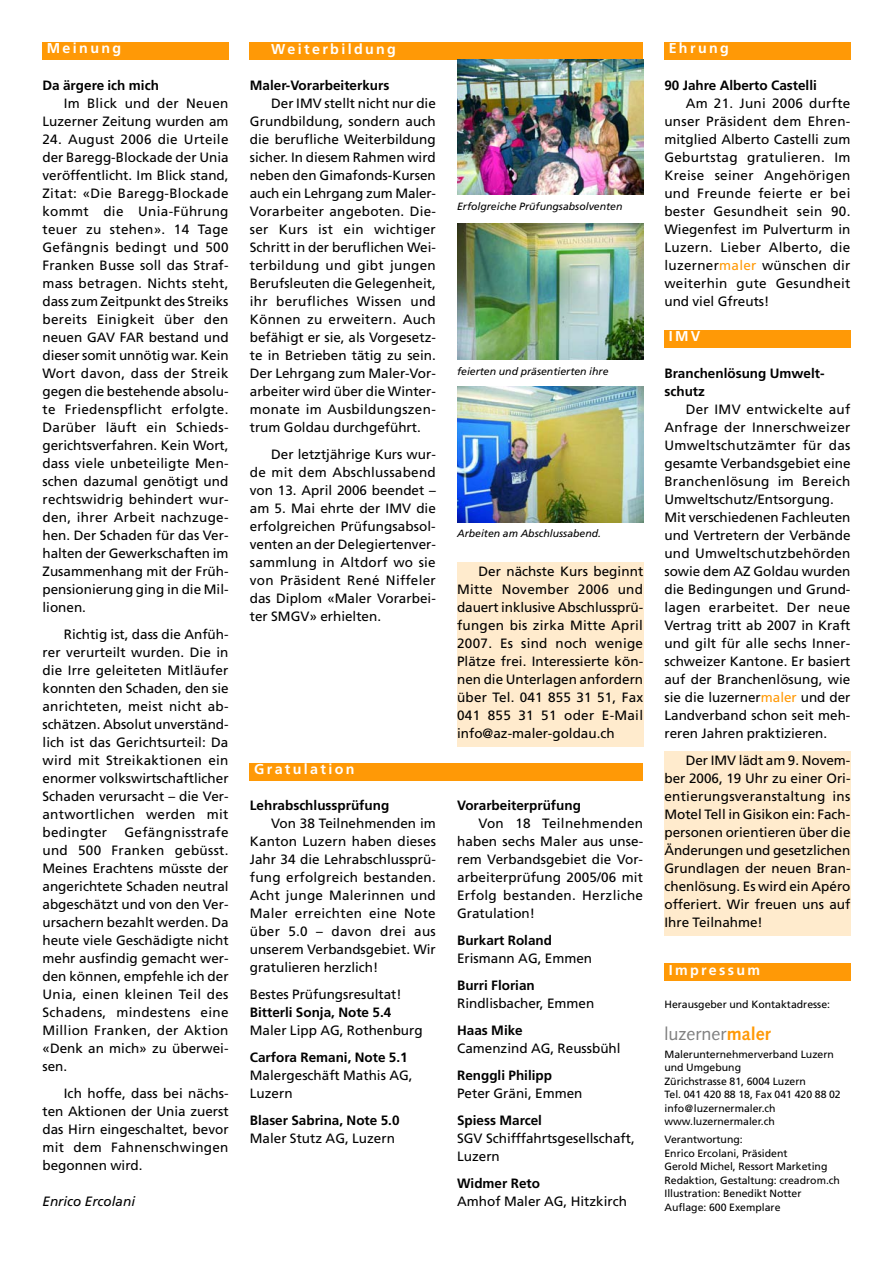
<style>
.page{position:relative;width:893px;height:1263px;background:#fff}
.page>*{position:absolute;margin:0;border:0;box-sizing:border-box;transform-origin:0 0}
.t1{font:18px "Syntax";color:#808080}
.t2{font:700 14.25px "Frutiger";letter-spacing:.165em;color:#fff}
.t3{font:13.5px/18px "Frutiger";color:#000;text-align:justify}
.t4{font:700 13.5px/18px "Frutiger";color:#000}
.t5{font:italic 13.5px "Frutiger";color:#000}
.t6{font:10.5px/13.5px "Frutiger";color:#000}
.t7{font:italic 10.5px "Frutiger";color:#000}
.s1{color:#ff9906}
.s2{font-weight:700;color:#ff9906}
</style>
<div class="page">
<div style="left:664px;top:331px;width:186px;height:17px;background:#ff9906"></div>
<div style="left:664px;top:964px;width:186px;height:17px;background:#ff9906"></div>
<div style="left:664px;top:43px;width:186px;height:17px;background:#ff9906"></div>
<div style="left:250px;top:763px;width:393px;height:17px;background:#ff9906"></div>
<div style="left:250px;top:43px;width:393px;height:17px;background:#ff9906"></div>
<div style="left:43px;top:43px;width:186px;height:17px;background:#ff9906"></div>
<div style="left:664px;top:751px;width:186px;height:185px;background:#ffebcd"></div>
<div style="left:457px;top:562px;width:186px;height:185px;background:#ffebcd"></div>
<img style="left:457px;top:60px;width:186px;height:135px">
<img style="left:457px;top:224px;width:186px;height:136px">
<img style="left:457px;top:387px;width:186px;height:136px">
<p class="t2" style="left:47px;top:43px;width:76px">Meinung</p>
<p class="t4" style="left:43px;top:77px;width:118px">Da ärgere ich mich</p>
<p class="t3" style="left:43px;top:95px;width:188px;text-align:right">Im Blick und der Neuen<br>Luzerner Zeitung wurden am</p>
<p class="t3" style="left:43px;top:131px;width:188px">24. August 2006 die Urteile der Baregg-Blockade der Unia veröffentlicht. Im Blick stand, Zitat: «Die Baregg-Blockade kommt die Unia-Führung teuer zu stehen». 14 Tage Gefängnis bedingt und 500<br>Franken Busse soll das Straf&shy;mass betragen. Nichts steht, dass zum Zeitpunkt des Streiks bereits Einigkeit über den neuen GAV FAR bestand und dieser somit unnötig war. Kein Wort davon, dass der Streik gegen die bestehende absolu&shy;te Friedenspflicht erfolgte.<br>Darüber läuft ein Schieds&shy;gerichtsverfahren. Kein Wort, dass viele unbeteiligte Men&shy;schen dazumal genötigt und rechtswidrig behindert wur&shy;den, ihrer Arbeit nachzuge&shy;hen. Der Schaden für das Ver&shy;halten der Gewerkschaften im Zusammenhang mit der Früh&shy;pensionierung ging in die Mil&shy;lionen.</p>
<p class="t3" style="left:43px;top:626px;width:188px;text-indent:21px">Richtig ist, dass die Anfüh&shy;rer verurteilt wurden. Die in die Irre geleiteten Mitläufer konnten den Schaden, den sie anrichteten, meist nicht ab&shy;schätzen. Absolut unverständ&shy;lich ist das Gerichtsurteil: Da wird mit Streikaktionen ein enormer volkswirtschaftlicher Schaden verursacht – die Ver&shy;antwortlichen werden mit bedingter</p>
<p class="t3" style="left:43px;top:824px;width:188px;text-indent:82px">Gefängnisstrafe und 500 Franken gebüsst.<br>Meines Erachtens müsste der angerichtete Schaden neutral abgeschätzt und von den Ver&shy;ursachern bezahlt werden. Da heute viele Geschädigte nicht mehr ausfindig gemacht wer&shy;den können, empfehle ich der Unia, einen kleinen Teil des Schadens, mindestens eine Million Franken, der Aktion «Denk an mich» zu überwei&shy;sen.</p>
<p class="t3" style="left:43px;top:1085px;width:188px;text-indent:21px">Ich hoffe, dass bei nächs&shy;ten Aktionen der Unia zuerst das Hirn eingeschaltet, bevor mit dem Fahnenschwingen begonnen wird.</p>
<p class="t5" style="left:43px;top:1196px;width:94px">Enrico Ercolani</p>
<p class="t2" style="left:271px;top:43px;width:126px">Weiterbildung</p>
<p class="t4" style="left:250px;top:77px;width:141px">Maler-Vorarbeiterkurs</p>
<p class="t3" style="left:250px;top:95px;width:188px;text-indent:21px">Der IMV stellt nicht nur die Grundbildung, sondern auch die berufliche Weiterbildung sicher. In diesem Rahmen wird neben den Gimafonds-Kursen auch ein Lehrgang zum Maler-Vorarbeiter angeboten. Die&shy;ser Kurs ist ein wichtiger Schritt in der beruflichen Wei&shy;terbildung und gibt jungen Berufsleuten die Gelegenheit, ihr berufliches Wissen und Können zu erweitern. Auch befähigt er sie, als Vorgesetz&shy;te in Betrieben tätig zu sein.<br>Der Lehrgang zum Maler-Vor&shy;arbeiter wird über die Winter&shy;monate im Ausbildungszen&shy;trum Goldau durchgeführt.</p>
<p class="t3" style="left:250px;top:446px;width:188px;text-indent:21px">Der letztjährige Kurs wur&shy;de mit dem Abschlussabend von 13. April 2006 beendet – am 5. Mai ehrte der IMV die erfolgreichen Prüfungsabsol&shy;venten an der Delegiertenver&shy;sammlung in Altdorf wo sie von Präsident René Niffeler das Diplom «Maler Vorarbei&shy;ter SMGV» erhielten.</p>
<p class="t2" style="left:254px;top:763px;width:102px">Gratulation</p>
<p class="t4" style="left:250px;top:797px;width:141px">Lehrabschlussprüfung</p>
<p class="t3" style="left:250px;top:815px;width:188px;text-indent:21px">Von 38 Teilnehmenden im Kanton Luzern haben dieses Jahr 34 die Lehrabschlussprü&shy;fung erfolgreich bestanden.<br>Acht junge Malerinnen und Maler erreichten eine Note über 5.0 – davon drei aus unserem Verbandsgebiet. Wir gratulieren herzlich!</p>
<p class="t3" style="left:250px;top:986px;width:153px">Bestes Prüfungsresultat!</p>
<p class="t4" style="left:250px;top:1004px;width:143px">Bitterli Sonja, Note 5.4</p>
<p class="t3" style="left:250px;top:1022px;width:174px">Maler Lipp AG, Rothenburg</p>
<p class="t4" style="left:250px;top:1049px;width:159px">Carfora Remani, Note 5.1</p>
<p class="t3" style="left:250px;top:1067px;width:164px">Malergeschäft Mathis AG,<br>Luzern</p>
<p class="t4" style="left:250px;top:1112px;width:151px">Blaser Sabrina, Note 5.0</p>
<p class="t3" style="left:250px;top:1130px;width:147px">Maler Stutz AG, Luzern</p>
<p class="t7" style="left:457px;top:202px;width:167px">Erfolgreiche Prüfungsabsolventen</p>
<p class="t7" style="left:457px;top:367px;width:153px">feierten und präsentierten ihre</p>
<p class="t7" style="left:457px;top:529px;width:146px">Arbeiten am Abschlussabend.</p>
<p class="t3" style="left:457px;top:563px;width:188px;text-indent:21px">Der nächste Kurs beginnt Mitte November 2006 und dauert inklusive Abschlussprü&shy;fungen bis zirka Mitte April 2007. Es sind noch wenige Plätze frei. Interessierte kön&shy;nen die Unterlagen anfordern über Tel. 041 855 31 51, Fax 041 855 31 51 oder E-Mail info@az-maler-goldau.ch</p>
<p class="t4" style="left:457px;top:797px;width:125px">Vorarbeiterprüfung</p>
<p class="t3" style="left:457px;top:815px;width:188px;text-indent:21px">Von 18 Teilnehmenden haben sechs Maler aus unse&shy;rem Verbandsgebiet die Vor&shy;arbeiterprüfung 2005/06 mit Erfolg bestanden. Herzliche Gratulation!</p>
<p class="t4" style="left:457px;top:932px;width:96px">Burkart Roland</p>
<p class="t3" style="left:457px;top:950px;width:137px">Erismann AG, Emmen</p>
<p class="t4" style="left:457px;top:977px;width:79px">Burri Florian</p>
<p class="t3" style="left:457px;top:995px;width:139px">Rindlisbacher, Emmen</p>
<p class="t4" style="left:457px;top:1022px;width:67px">Haas Mike</p>
<p class="t3" style="left:457px;top:1040px;width:165px">Camenzind AG, Reussbühl</p>
<p class="t4" style="left:457px;top:1067px;width:96px">Renggli Philipp</p>
<p class="t3" style="left:457px;top:1085px;width:127px">Peter Gräni, Emmen</p>
<p class="t4" style="left:457px;top:1112px;width:86px">Spiess Marcel</p>
<p class="t3" style="left:457px;top:1130px;width:179px">SGV Schifffahrtsgesellschaft,<br>Luzern</p>
<p class="t4" style="left:457px;top:1175px;width:84px">Widmer Reto</p>
<p class="t3" style="left:457px;top:1193px;width:171px">Amhof Maler AG, Hitzkirch</p>
<p class="t2" style="left:669px;top:43px;width:62px">Ehrung</p>
<p class="t4" style="left:664px;top:77px;width:154px">90 Jahre Alberto Castelli</p>
<p class="t3" style="left:664px;top:95px;width:188px;text-indent:21px">Am 21. Juni 2006 durfte unser Präsident dem Ehren&shy;mitglied Alberto Castelli zum Geburtstag gratulieren. Im Kreise seiner Angehörigen und Freunde feierte er bei bester Gesundheit sein 90.<br>Wiegenfest im Pulverturm in Luzern. Lieber Alberto, die luzerner<span class="s1">maler</span> wünschen dir weiterhin gute Gesundheit und viel Gfreuts!</p>
<p class="t2" style="left:669px;top:331px;width:33px">IMV</p>
<p class="t4" style="left:664px;top:365px;width:162px">Branchenlösung Umwelt&shy;schutz</p>
<p class="t3" style="left:664px;top:401px;width:188px;text-align:left;text-indent:21px">Der IMV entwickelte auf<br>Anfrage der Innerschweizer<br>Umweltschutzämter für das gesamte Verbandsgebiet eine<br>Branchenlösung im Bereich<br>Umweltschutz/Entsorgung.<br>Mit verschiedenen Fachleuten und Vertretern der Verbände und Umweltschutzbehörden sowie dem AZ Goldau wurden die Bedingungen und Grund&shy;lagen erarbeitet. Der neue<br>Vertrag tritt ab 2007 in Kraft und gilt für alle sechs Inner&shy;schweizer Kantone. Er basiert auf der Branchenlösung, wie sie die luzerner<span class="s1">maler</span> und der<br>Landverband schon seit meh&shy;reren Jahren praktizieren.</p>
<p class="t3" style="left:664px;top:752px;width:188px;text-indent:21px">Der IMV lädt am 9. Novem&shy;ber 2006, 19 Uhr zu einer Ori&shy;entierungsveranstaltung ins Motel Tell in Gisikon ein: Fach&shy;personen orientieren über die Änderungen und gesetzlichen Grundlagen der neuen Bran&shy;chenlösung. Es wird ein Apéro offeriert. Wir freuen uns auf Ihre Teilnahme!</p>
<p class="t2" style="left:669px;top:964px;width:93px">Impressum</p>
<p class="t6" style="left:664px;top:998px;width:167px">Herausgeber und Kontaktadresse:</p>
<h1 class="t1" style="left:664px;top:1026px;width:108px">luzerner<span class="s2">maler</span></h1>
<p class="t6" style="left:664px;top:1048px;width:178px">Malerunternehmerverband Luzern und Umgebung<br>Zürichstrasse 81, 6004 Luzern<br>Tel. 041 420 88 18, Fax 041 420 88 02 info@luzernermaler.ch www.luzernermaler.ch</p>
<p class="t6" style="left:664px;top:1133px;width:177px">Verantwortung:<br>Enrico Ercolani, Präsident<br>Gerold Michel, Ressort Marketing<br>Redaktion, Gestaltung: creadrom.ch<br>Illustration: Benedikt Notter<br>Auflage: 600 Exemplare</p>
</div>
